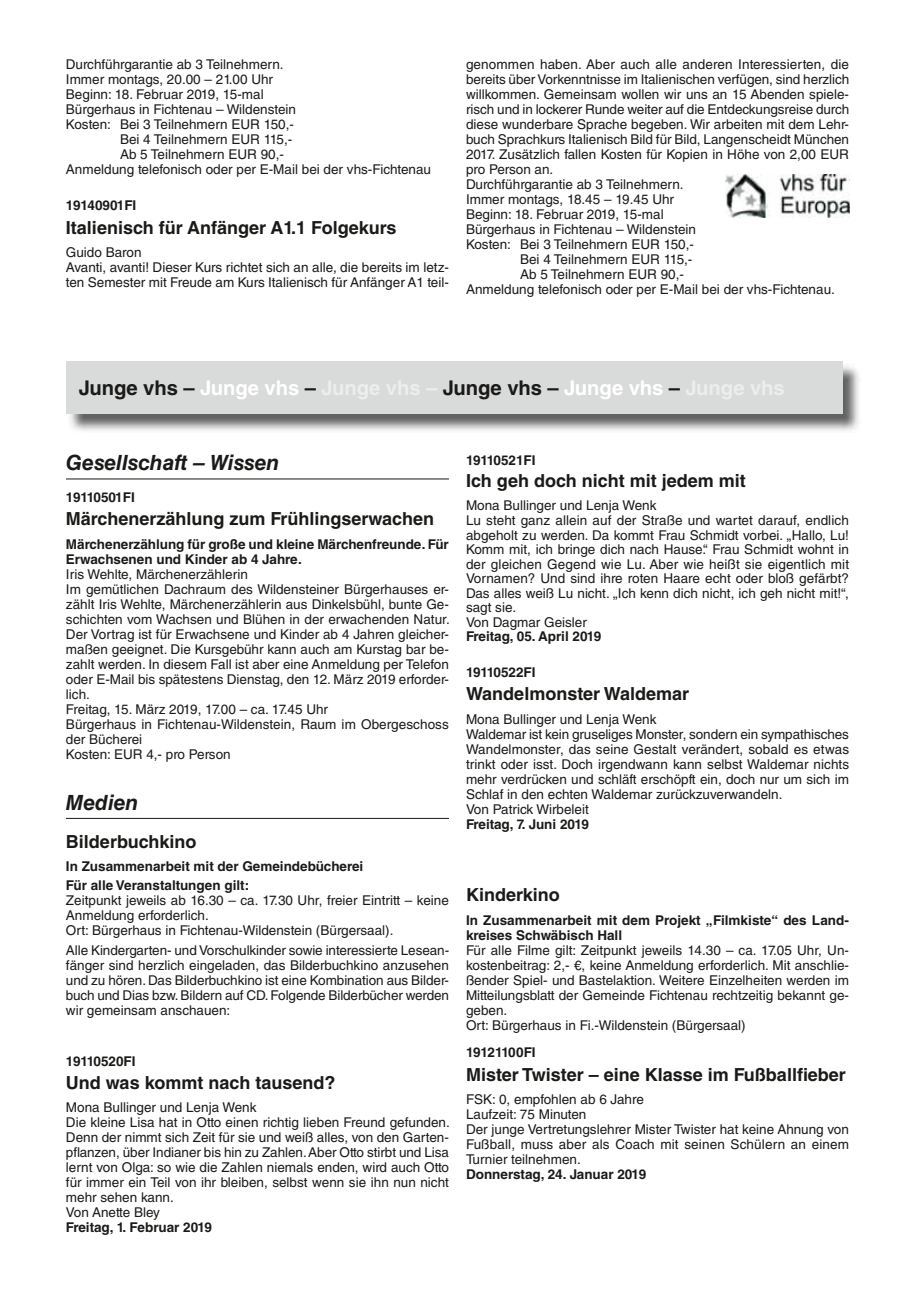
<style>
.page{position:relative;width:915px;height:1297px;background:#fff}
.page>*{position:absolute;margin:0;border:0;box-sizing:border-box;transform-origin:0 0}
.t1{font:italic 700 21px "Helvetica LT Std";color:#1a1a18}
.t2{font:700 20.25px "Helvetica LT Std";letter-spacing:-.005em;color:#1a1a18}
.t3{font:700 18px "Helvetica LT Std";color:#1a1a18}
.t4{font:13.5px/15px "Helvetica LT Std";color:#1a1a18}
.t5{font:700 13.5px/15px "Helvetica LT Std";color:#1a1a18}
.s1{color:#fff}
.s2{color:#eceded}
</style>
<div class="page">
<img style="left:725px;top:175px;width:123px;height:43px">
<img style="left:70px;top:363px;width:789px;height:68px">
<div style="left:66px;top:361px;width:775px;height:53px;background:#d9dada"></div>
<hr style="left:66px;top:479px;width:383px;height:1px;background:#1a1a18">
<hr style="left:66px;top:818px;width:383px;height:1px;background:#1a1a18">
<p class="t4" style="left:66px;top:57px;width:219px">Durchführgarantie ab 3 Teilnehmern.</p>
<p class="t4" style="left:66px;top:72px;width:208px">Immer montags, 20.00 – 21.00 Uhr</p>
<p class="t4" style="left:66px;top:87px;width:199px">Beginn: 18. Februar 2019, 15-mal</p>
<p class="t4" style="left:66px;top:102px;width:231px">Bürgerhaus in Fichtenau – Wildenstein</p>
<p class="t4" style="left:66px;top:117px;width:229px">Kosten: Bei 3 Teilnehmern EUR 150,-</p>
<p class="t4" style="left:120px;top:132px;width:174px">Bei 4 Teilnehmern EUR 115,-</p>
<p class="t4" style="left:120px;top:147px;width:165px">Ab 5 Teilnehmern EUR 90,-</p>
<p class="t4" style="left:66px;top:162px;width:366px">Anmeldung telefonisch oder per E-Mail bei der vhs-Fichtenau</p>
<p class="t5" style="left:66px;top:198px;width:72px">19140901FI</p>
<h3 class="t3" style="left:66px;top:216px;width:332px">Italienisch für Anfänger A1.1 Folgekurs</h3>
<p class="t4" style="left:66px;top:245px;width:384px">Guido Baron<br>Avanti, avanti! Dieser Kurs richtet sich an alle, die bereits im letz&shy;ten Semester mit Freude am Kurs Italienisch für Anfänger A1 teil-</p>
<p class="t4" style="left:466px;top:57px;width:384px">genommen haben. Aber auch alle anderen Interessierten, die</p>
<p class="t4" style="left:466px;top:72px;width:384px">bereits über Vorkenntnisse im Italienischen verfügen, sind herzlich</p>
<p class="t4" style="left:466px;top:87px;width:384px">willkommen. Gemeinsam wollen wir uns an 15 Abenden spiele-</p>
<p class="t4" style="left:466px;top:102px;width:384px">risch und in lockerer Runde weiter auf die Entdeckungsreise durch</p>
<p class="t4" style="left:466px;top:117px;width:384px">diese wunderbare Sprache begeben. Wir arbeiten mit dem Lehr-</p>
<p class="t4" style="left:466px;top:132px;width:384px">buch Sprachkurs Italienisch Bild für Bild, Langenscheidt München</p>
<p class="t4" style="left:466px;top:147px;width:384px">2017. Zusätzlich fallen Kosten für Kopien in Höhe von 2,00 EUR</p>
<p class="t4" style="left:466px;top:162px;width:89px">pro Person an.</p>
<p class="t4" style="left:466px;top:177px;width:219px">Durchführgarantie ab 3 Teilnehmern.</p>
<p class="t4" style="left:466px;top:192px;width:209px">Immer montags, 18.45 – 19.45 Uhr</p>
<p class="t4" style="left:466px;top:207px;width:199px">Beginn: 18. Februar 2019, 15-mal</p>
<p class="t4" style="left:466px;top:222px;width:231px">Bürgerhaus in Fichtenau – Wildenstein</p>
<p class="t4" style="left:466px;top:237px;width:229px">Kosten: Bei 3 Teilnehmern EUR 150,-</p>
<p class="t4" style="left:520px;top:252px;width:174px">Bei 4 Teilnehmern EUR 115,-</p>
<p class="t4" style="left:520px;top:267px;width:165px">Ab 5 Teilnehmern EUR 90,-</p>
<p class="t4" style="left:466px;top:282px;width:370px">Anmeldung telefonisch oder per E-Mail bei der vhs-Fichtenau.</p>
<h2 class="t2" style="left:79px;top:375px;width:707px">Junge vhs – <span class="s1">Junge vhs</span> – <span class="s2">Junge vhs –</span> Junge vhs – <span class="s1">Junge vhs</span> – <span class="s2">Junge vhs</span></h2>
<h1 class="t1" style="left:66px;top:450px;width:215px">Gesellschaft – Wissen</h1>
<p class="t5" style="left:66px;top:490px;width:70px">19110501FI</p>
<h3 class="t3" style="left:66px;top:508px;width:369px">Märchenerzählung zum Frühlingserwachen</h3>
<p class="t5" style="left:66px;top:536px;width:384px">Märchenerzählung für große und kleine Märchenfreunde. Für<br>Erwachsenen und Kinder ab 4 Jahre.</p>
<p class="t4" style="left:66px;top:566px;width:385px">Iris Wehlte, Märchenerzählerin<br>Im gemütlichen Dachraum des Wildensteiner Bürgerhauses er&shy;zählt Iris Wehlte, Märchenerzählerin aus Dinkelsbühl, bunte Ge&shy;schichten vom Wachsen und Blühen in der erwachenden Natur.<br>Der Vortrag ist für Erwachsene und Kinder ab 4 Jahren gleicher&shy;maßen geeignet. Die Kursgebühr kann auch am Kurstag bar be&shy;zahlt werden. In diesem Fall ist aber eine Anmeldung per Telefon oder E-Mail bis spätestens Dienstag, den 12. März 2019 erforder&shy;lich.<br>Freitag, 15. März 2019, 17.00 – ca. 17.45 Uhr<br>Bürgerhaus in Fichtenau-Wildenstein, Raum im Obergeschoss der Bücherei<br>Kosten: EUR 4,- pro Person</p>
<h1 class="t1" style="left:66px;top:789px;width:74px">Medien</h1>
<h3 class="t3" style="left:66px;top:830px;width:132px">Bilderbuchkino</h3>
<p class="t5" style="left:66px;top:856px;width:299px;line-height:19.2px">In Zusammenarbeit mit der Gemeindebücherei<br>Für alle Veranstaltungen gilt:</p>
<p class="t4" style="left:66px;top:893px;width:384px">Zeitpunkt jeweils ab 16.30 – ca. 17.30 Uhr, freier Eintritt – keine<br>Anmeldung erforderlich.<br>Ort: Bürgerhaus in Fichtenau-Wildenstein (Bürgersaal).</p>
<p class="t4" style="left:66px;top:942px;width:384px;text-align:justify">Alle Kindergarten- und Vorschulkinder sowie interessierte Lesean&shy;fänger sind herzlich eingeladen, das Bilderbuchkino anzusehen und zu hören. Das Bilderbuchkino ist eine Kombination aus Bilder&shy;buch und Dias bzw. Bildern auf CD. Folgende Bilderbücher werden wir gemeinsam anschauen:</p>
<p class="t5" style="left:66px;top:1053px;width:71px">19110520FI</p>
<h3 class="t3" style="left:66px;top:1072px;width:271px">Und was kommt nach tausend?</h3>
<p class="t4" style="left:66px;top:1100px;width:385px">Mona Bullinger und Lenja Wenk<br>Die kleine Lisa hat in Otto einen richtig lieben Freund gefunden.<br>Denn der nimmt sich Zeit für sie und weiß alles, von den Garten&shy;pflanzen, über Indianer bis hin zu Zahlen. Aber Otto stirbt und Lisa lernt von Olga: so wie die Zahlen niemals enden, wird auch Otto für immer ein Teil von ihr bleiben, selbst wenn sie ihn nun nicht mehr sehen kann.<br>Von Anette Bley</p>
<p class="t5" style="left:66px;top:1220px;width:147px">Freitag, 1. Februar 2019</p>
<p class="t5" style="left:466px;top:452px;width:71px">19110521FI</p>
<h3 class="t3" style="left:466px;top:470px;width:281px">Ich geh doch nicht mit jedem mit</h3>
<p class="t4" style="left:466px;top:498px;width:384px;line-height:14.5px">Mona Bullinger und Lenja Wenk<br>Lu steht ganz allein auf der Straße und wartet darauf, endlich abgeholt zu werden. Da kommt Frau Schmidt vorbei. „Hallo, Lu!<br>Komm mit, ich bringe dich nach Hause.“ Frau Schmidt wohnt in der gleichen Gegend wie Lu. Aber wie heißt sie eigentlich mit Vornamen? Und sind ihre roten Haare echt oder bloß gefärbt?<br>Das alles weiß Lu nicht. „Ich kenn dich nicht, ich geh nicht mit!“, sagt sie.<br>Von Dagmar Geisler</p>
<p class="t5" style="left:466px;top:629px;width:137px">Freitag, 05. April 2019</p>
<p class="t5" style="left:466px;top:665px;width:71px">19110522FI</p>
<h3 class="t3" style="left:466px;top:683px;width:224px">Wandelmonster Waldemar</h3>
<p class="t4" style="left:466px;top:712px;width:384px">Mona Bullinger und Lenja Wenk<br>Waldemar ist kein gruseliges Monster, sondern ein sympathisches Wandelmonster, das seine Gestalt verändert, sobald es etwas trinkt oder isst. Doch irgendwann kann selbst Waldemar nichts mehr verdrücken und schläft erschöpft ein, doch nur um sich im Schlaf in den echten Waldemar zurückzuverwandeln.<br>Von Patrick Wirbeleit</p>
<p class="t5" style="left:466px;top:816px;width:124px">Freitag, 7. Juni 2019</p>
<h3 class="t3" style="left:466px;top:884px;width:95px">Kinderkino</h3>
<p class="t5" style="left:466px;top:912px;width:384px">In Zusammenarbeit mit dem Projekt „Filmkiste“ des Land&shy;kreises Schwäbisch Hall</p>
<p class="t4" style="left:466px;top:942px;width:384px">Für alle Filme gilt: Zeitpunkt jeweils 14.30 – ca. 17.05 Uhr, Un&shy;kostenbeitrag: 2,- €, keine Anmeldung erforderlich. Mit anschlie&shy;ßender Spiel- und Bastelaktion. Weitere Einzelheiten werden im Mitteilungsblatt der Gemeinde Fichtenau rechtzeitig bekannt ge&shy;geben.<br>Ort: Bürgerhaus in Fi.-Wildenstein (Bürgersaal)</p>
<p class="t5" style="left:466px;top:1045px;width:71px">19121100FI</p>
<h3 class="t3" style="left:466px;top:1063px;width:381px">Mister Twister – eine Klasse im Fußballfieber</h3>
<p class="t4" style="left:466px;top:1092px;width:384px">FSK: 0, empfohlen ab 6 Jahre<br>Laufzeit: 75 Minuten<br>Der junge Vertretungslehrer Mister Twister hat keine Ahnung von Fußball, muss aber als Coach mit seinen Schülern an einem Turnier teilnehmen.</p>
<p class="t5" style="left:466px;top:1166px;width:182px">Donnerstag, 24. Januar 2019</p>
</div>
